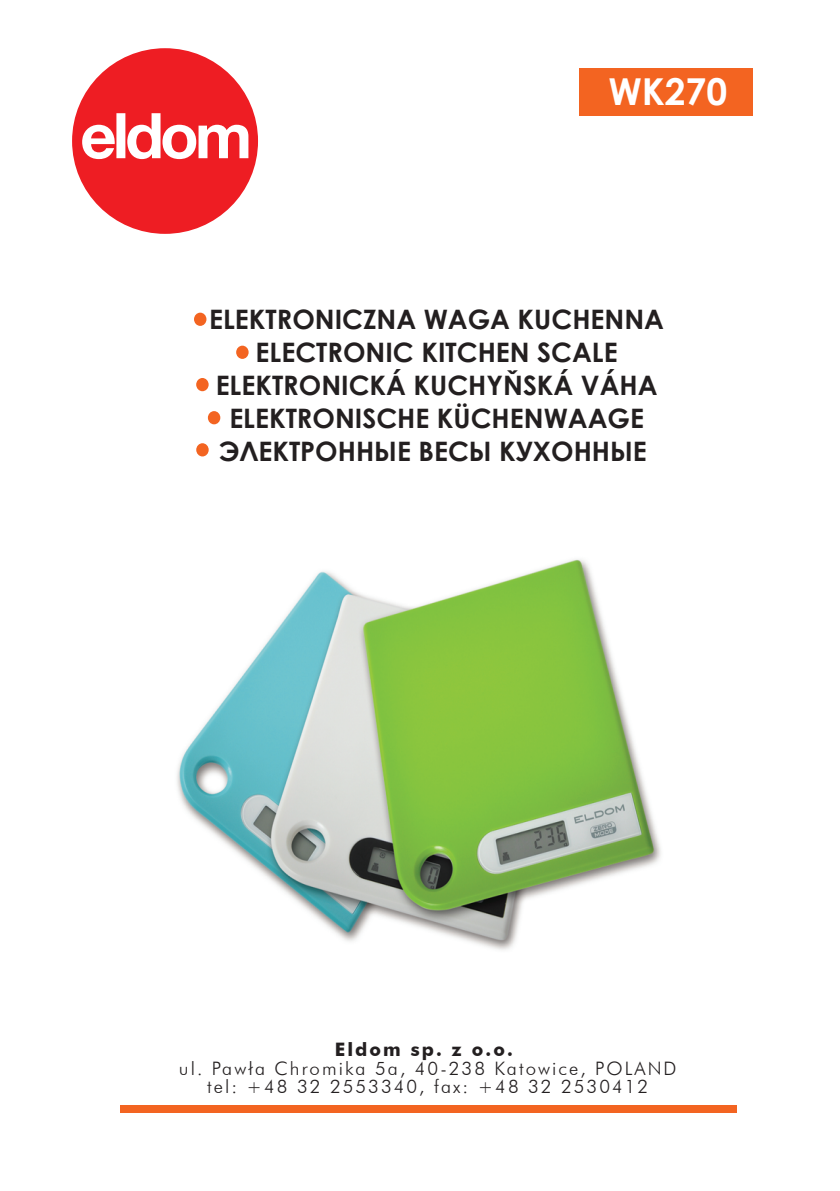
<style>
.page{position:relative;width:840px;height:1191px;background:#fff}
.page>*{position:absolute;margin:0;border:0;box-sizing:border-box;transform-origin:0 0}
.t1{font:700 37px "Century Gothic";color:#fff}
.t2{font:700 26.8px/33px "Century Gothic";color:#231f20;text-align:center}
.t3{font:300 18.6px/18.6px "Futura BT";letter-spacing:.11em;color:#231f20;text-align:center}
.s1{font-weight:700}
</style>
<div class="page">
<div style="left:579px;top:68px;width:173px;height:48px;background:#f36421"></div>
<div style="left:120px;top:1105px;width:616px;height:7px;background:#f36421"></div>
<svg style="left:72px;top:48px;width:186px;height:186px"></svg>
<div style="left:194px;top:313px;width:12px;height:13px;background:#f36421;border-radius:50%"></div>
<div style="left:236px;top:346px;width:12px;height:13px;background:#f36421;border-radius:50%"></div>
<div style="left:196px;top:443px;width:12px;height:13px;background:#f36421;border-radius:50%"></div>
<div style="left:196px;top:378px;width:12px;height:13px;background:#f36421;border-radius:50%"></div>
<div style="left:208px;top:411px;width:12px;height:13px;background:#f36421;border-radius:50%"></div>
<img style="left:177px;top:559px;width:484px;height:391px">
<p class="t1" style="left:608px;top:63px;width:120px">WK270</p>
<p class="t2" style="left:209px;top:301px;width:456px">ELEKTRONICZNA WAGA KUCHENNA<br>ELECTRONIC KITCHEN SCALE<br>ELEKTRONICKÁ KUCHYŇSKÁ VÁHA<br>ELEKTRONISCHE KÜCHENWAAGE<br>ЭЛЕКТРОННЫЕ ВЕСЫ КУХОННЫЕ</p>
<p class="t3" style="left:179px;top:1040px;width:499px"><span class="s1">Eldom sp. z o.o.<br></span>ul. Pawła Chromika 5a, 40-238 Katowice, POLAND tel: +48 32 2553340, fax: +48 32 2530412</p>
</div>
